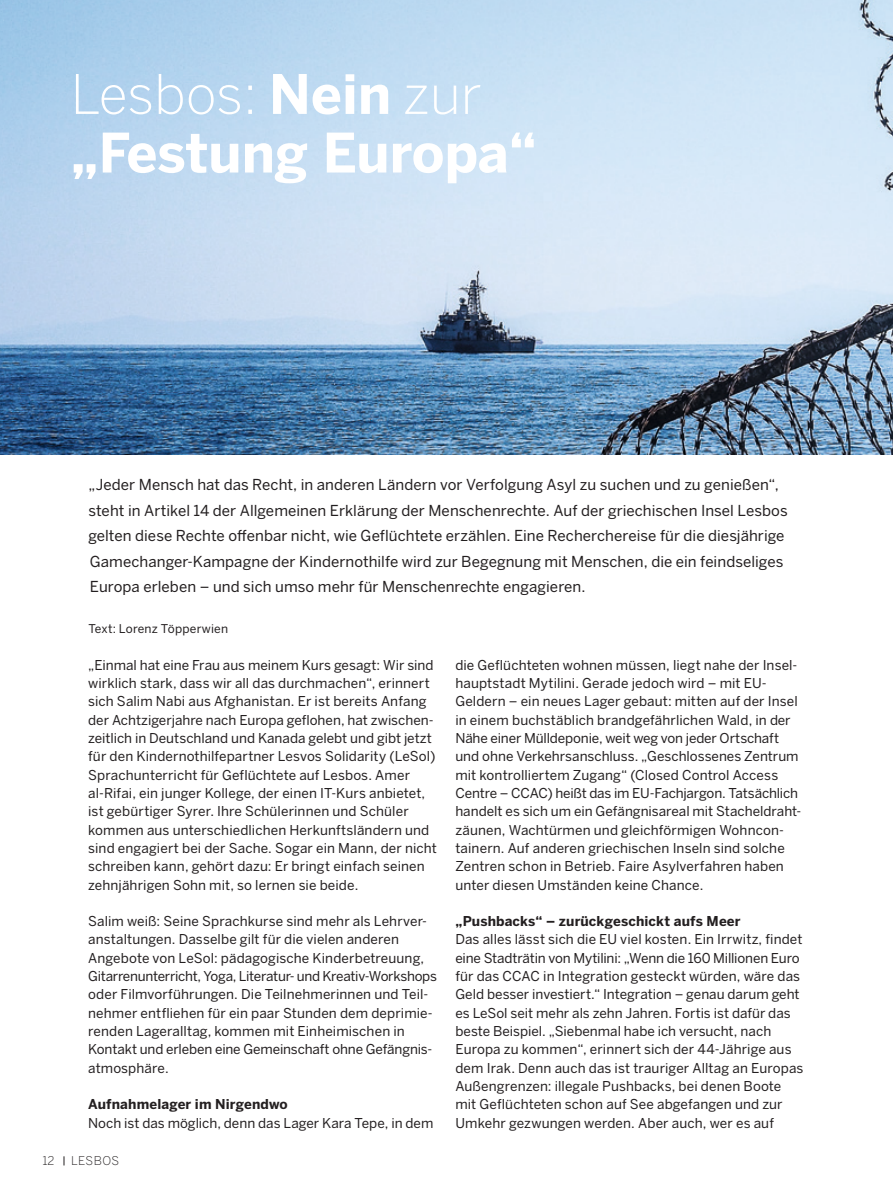
<style>
.page{position:relative;width:893px;height:1191px;background:#fff}
.page>*{position:absolute;margin:0;border:0;box-sizing:border-box;transform-origin:0 0}
.HL{font:700 54px "Benton Sans";letter-spacing:-.01em;color:#fff}
.HL-2{font:300 54px "Benton Sans";color:#fff}
.Überschrift_1{font:15px/25.5px "Benton Sans";letter-spacing:.005em;color:#231f20}
.marginal_reg_7_5pt{font:13.5px/18.3px "Benton Sans";letter-spacing:.005em;color:#231f20}
.marginal_reg_7_5pt-2{font:700 13.5px "Benton Sans";letter-spacing:.01em;color:#231f20}
.Überschrift_1-2{font:12px "Benton Sans";letter-spacing:.015em;color:#231f20}
.quellen_6pt{font:300 12px "Benton Sans";letter-spacing:.035em;color:#231f20}
.s1{font-weight:700}
</style>
<div class="page">
<img style="left:0;top:0;width:893px;height:454px">
<p class="HL-2" style="left:71px;top:62px;width:413px">Lesbos: <span class="s1">Nein</span> zur</p>
<p class="HL" style="left:71px;top:121px;width:468px">„Festung Europa“</p>
<p class="Überschrift_1" style="left:88px;top:472px;width:701px">„Jeder Mensch hat das Recht, in anderen Ländern vor Verfolgung Asyl zu suchen und zu genießen“, steht in Artikel 14 der Allgemeinen Erklärung der Menschenrechte. Auf der griechischen Insel Lesbos gelten diese Rechte offenbar nicht, wie Geflüchtete erzählen. Eine Recherchereise für die diesjährige Gamechanger-Kampagne der Kindernothilfe wird zur Begegnung mit Menschen, die ein feindseliges Europa erleben – und sich umso mehr für Menschenrechte engagieren.</p>
<p class="Überschrift_1-2" style="left:88px;top:622px;width:141px">Text: Lorenz Töpperwien</p>
<p class="marginal_reg_7_5pt" style="left:88px;top:655px;width:347px">„Einmal hat eine Frau aus meinem Kurs gesagt: Wir sind wirklich stark, dass wir all das durchmachen“, erinnert sich Salim Nabi aus Afghanistan. Er ist bereits Anfang der Achtzigerjahre nach Europa geflohen, hat zwischen-</p>
<p class="marginal_reg_7_5pt" style="left:88px;top:729px;width:350px">zeitlich in Deutschland und Kanada gelebt und gibt jetzt für den Kindernothilfepartner Lesvos Solidarity (LeSol)<br>Sprachunterricht für Geflüchtete auf Lesbos. Amer al-Rifai, ein junger Kollege, der einen IT-Kurs anbietet, ist gebürtiger Syrer. Ihre Schülerinnen und Schüler kommen aus unterschiedlichen Herkunftsländern und sind engagiert bei der Sache. Sogar ein Mann, der nicht schreiben kann, gehört dazu: Er bringt einfach seinen zehnjährigen Sohn mit, so lernen sie beide.</p>
<p class="marginal_reg_7_5pt" style="left:88px;top:912px;width:340px">Salim weiß: Seine Sprachkurse sind mehr als Lehrver-</p>
<p class="marginal_reg_7_5pt" style="left:88px;top:930px;width:350px">anstaltungen. Dasselbe gilt für die vielen anderen Angebote von LeSol: pädagogische Kinderbetreuung, Gitarrenunterricht, Yoga, Literatur- und Kreativ-Workshops oder Filmvorführungen. Die Teilnehmerinnen und Teil-</p>
<p class="marginal_reg_7_5pt" style="left:88px;top:1003px;width:346px">nehmer entfliehen für ein paar Stunden dem deprimie-</p>
<p class="marginal_reg_7_5pt" style="left:88px;top:1021px;width:346px">renden Lageralltag, kommen mit Einheimischen in<br>Kontakt und erleben eine Gemeinschaft ohne Gefängnis-</p>
<p class="marginal_reg_7_5pt" style="left:88px;top:1058px;width:82px">atmosphäre.</p>
<p class="marginal_reg_7_5pt-2" style="left:88px;top:1096px;width:201px">Aufnahmelager im Nirgendwo</p>
<p class="marginal_reg_7_5pt" style="left:88px;top:1113px;width:347px">Noch ist das möglich, denn das Lager Kara Tepe, in dem</p>
<p class="quellen_6pt" style="left:43px;top:1154px;width:14px">12</p>
<p class="quellen_6pt" style="left:71px;top:1154px;width:50px">LESBOS</p>
<p class="marginal_reg_7_5pt" style="left:455px;top:655px;width:344px">die Geflüchteten wohnen müssen, liegt nahe der Insel-</p>
<p class="marginal_reg_7_5pt" style="left:455px;top:674px;width:347px">hauptstadt Mytilini. Gerade jedoch wird – mit EU-Geldern – ein neues Lager gebaut: mitten auf der Insel in einem buchstäblich brandgefährlichen Wald, in der Nähe einer Mülldeponie, weit weg von jeder Ortschaft und ohne Verkehrsanschluss. „Geschlossenes Zentrum mit kontrolliertem Zugang“ (Closed Control Access Centre – CCAC) heißt das im EU-Fachjargon. Tatsächlich handelt es sich um ein Gefängnisareal mit Stacheldraht-</p>
<p class="marginal_reg_7_5pt" style="left:455px;top:820px;width:330px">zäunen, Wachtürmen und gleichförmigen Wohncon-</p>
<p class="marginal_reg_7_5pt" style="left:455px;top:838px;width:331px;text-align:justify">tainern. Auf anderen griechischen Inseln sind solche Zentren schon in Betrieb. Faire Asylverfahren haben unter diesen Umständen keine Chance.</p>
<p class="marginal_reg_7_5pt-2" style="left:455px;top:913px;width:287px">„Pushbacks“ – zurückgeschickt aufs Meer</p>
<p class="marginal_reg_7_5pt" style="left:455px;top:930px;width:350px">Das alles lässt sich die EU viel kosten. Ein Irrwitz, findet eine Stadträtin von Mytilini: „Wenn die 160 Millionen Euro für das CCAC in Integration gesteckt würden, wäre das Geld besser investiert.“ Integration – genau darum geht es LeSol seit mehr als zehn Jahren. Fortis ist dafür das beste Beispiel. „Siebenmal habe ich versucht, nach Europa zu kommen“, erinnert sich der 44-Jährige aus dem Irak. Denn auch das ist trauriger Alltag an Europas Außengrenzen: illegale Pushbacks, bei denen Boote mit Geflüchteten schon auf See abgefangen und zur Umkehr gezwungen werden. Aber auch, wer es auf</p>
</div>
